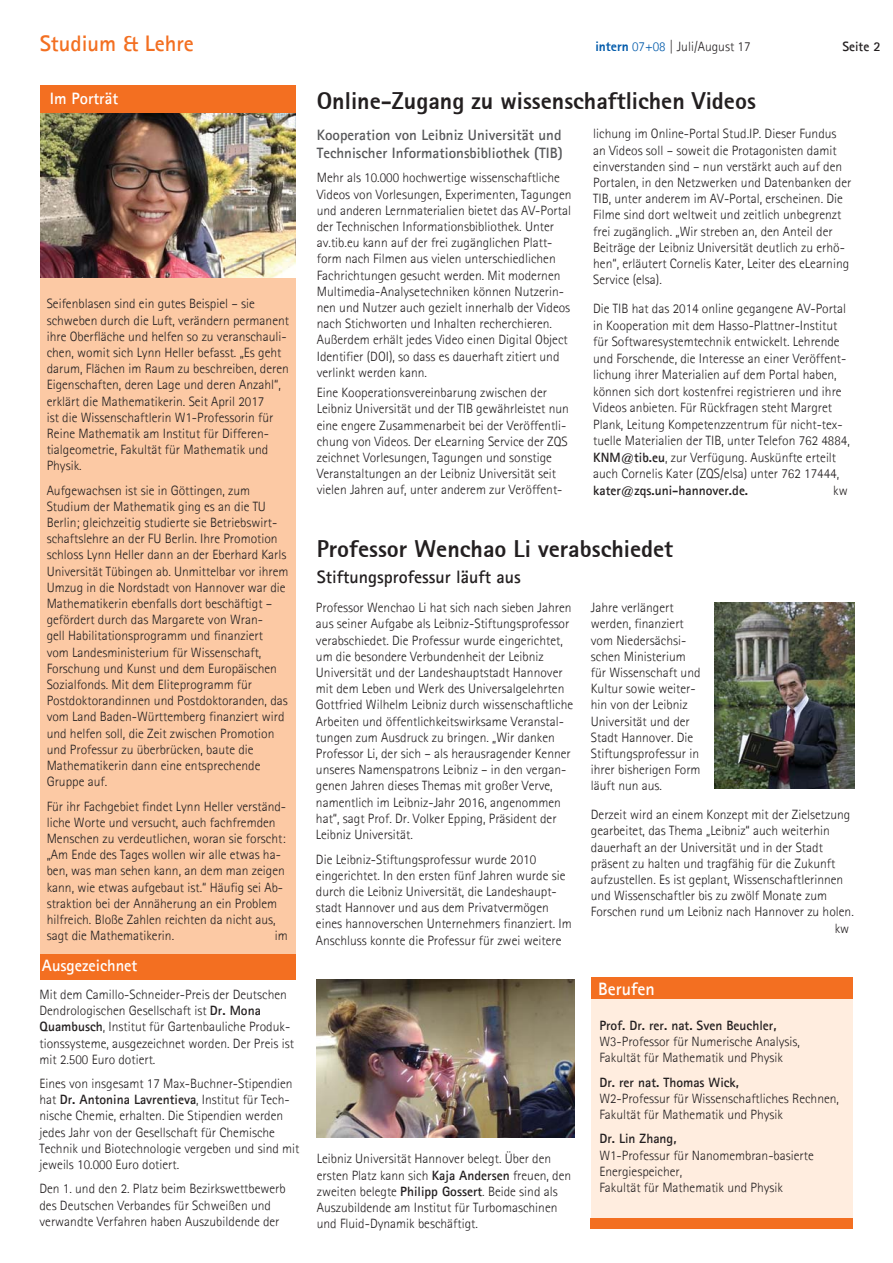
<style>
.page{position:relative;width:893px;height:1263px;background:#fff}
.page>*{position:absolute;margin:0;border:0;box-sizing:border-box;transform-origin:0 0}
.t1{font:800 24px "Agfa Rotis Sans Serif";color:#231f20}
.t2{font:700 22.5px "Agfa Rotis Sans Serif";color:#f36f21}
.t3{font:700 18px "Agfa Rotis Sans Serif";color:#231f20}
.t4{font:700 18px "Agfa Rotis Sans Serif";color:#fff}
.t5{font:700 16.5px "Agfa Rotis Sans Serif";color:#fff}
.t6{font:700 15px/18px "Agfa Rotis Sans Serif";color:#58595b}
.t7{font:300 13.5px/16.2px "Agfa Rotis Sans Serif";color:#231f20}
.t8{font:700 13.5px "Agfa Rotis Sans Serif";color:#231f20}
.s1{font-weight:800;color:#005aaa}
.s2{color:#005aaa}
.s3{font-weight:700}
</style>
<div class="page">
<div style="left:40px;top:115px;width:255px;height:841px;background:#fcc9a4"></div>
<div style="left:40px;top:85px;width:255px;height:30px;background:#f36f21"></div>
<div style="left:591px;top:977px;width:261px;height:25px;background:#f36f21"></div>
<div style="left:591px;top:999px;width:261px;height:230px;background:#ffeddf"></div>
<div style="left:40px;top:954px;width:255px;height:26px;background:#f36f21"></div>
<img style="left:40px;top:114px;width:255px;height:164px">
<div style="left:590px;top:1218px;width:262px;height:11px;background:#f36f21"></div>
<img style="left:714px;top:603px;width:140px;height:186px">
<img style="left:317px;top:980px;width:257px;height:157px">
<h2 class="t2" style="left:40px;top:29px;width:156px">Studium &amp; Lehre</h2>
<p class="t7" style="left:595px;top:38px;width:157px"><span class="s1">intern</span> <span class="s2">07+08</span> | Juli/August 17</p>
<p class="t8" style="left:842px;top:38px;width:40px">Seite 2</p>
<h1 class="t1" style="left:317px;top:86px;width:441px">Online-Zugang zu wissenschaftlichen Videos</h1>
<p class="t6" style="left:317px;top:126px;width:248px">Kooperation von Leibniz Universität und<br>Technischer Informationsbibliothek (TIB)</p>
<p class="t7" style="left:317px;top:170px;width:256px">Mehr als 10.000 hochwertige wissenschaftliche Videos von Vorlesungen, Experimenten, Tagungen und anderen Lernmaterialien bietet das AV-Portal der Technischen Informationsbibliothek. Unter av.tib.eu kann auf der frei zugänglichen Platt&shy;form nach Filmen aus vielen unterschiedlichen Fachrichtungen gesucht werden. Mit modernen Multimedia-Analysetechniken können Nutzerin&shy;nen und Nutzer auch gezielt innerhalb der Videos nach Stichworten und Inhalten recherchieren.<br>Außerdem erhält jedes Video einen Digital Object Identifier (DOI), so dass es dauerhaft zitiert und verlinkt werden kann.</p>
<p class="t7" style="left:317px;top:385px;width:254px">Eine Kooperationsvereinbarung zwischen der Leibniz Universität und der TIB gewährleistet nun eine engere Zusammenarbeit bei der Veröffentli&shy;chung von Videos. Der eLearning Service der ZQS zeichnet Vorlesungen, Tagungen und sonstige Veranstaltungen an der Leibniz Universität seit vielen Jahren auf, unter anderem zur Veröffent-</p>
<p class="t5" style="left:50px;top:88px;width:70px">Im Porträt</p>
<p class="t7" style="left:593px;top:126px;width:260px">lichung im Online-Portal Stud.IP. Dieser Fundus an Videos soll – soweit die Protagonisten damit einverstanden sind – nun verstärkt auch auf den Portalen, in den Netzwerken und Datenbanken der TIB, unter anderem im AV-Portal, erscheinen. Die Filme sind dort weltweit und zeitlich unbegrenzt frei zugänglich. „Wir streben an, den Anteil der Beiträge der Leibniz Universität deutlich zu erhö&shy;hen“, erläutert Cornelis Kater, Leiter des eLearning Service (elsa).</p>
<p class="t7" style="left:593px;top:300px;width:258px">Die TIB hat das 2014 online gegangene AV-Portal in Kooperation mit dem Hasso-Plattner-Institut für Softwaresystemtechnik entwickelt. Lehrende und Forschende, die Interesse an einer Veröffent&shy;lichung ihrer Materialien auf dem Portal haben, können sich dort kostenfrei registrieren und ihre Videos anbieten. Für Rückfragen steht Margret Plank, Leitung Kompetenzzentrum für nicht-tex&shy;tuelle Materialien der TIB, unter Telefon 762 4884, <span class="s3">KNM@tib.eu</span>, zur Verfügung. Auskünfte erteilt auch Cornelis Kater (ZQS/elsa) unter 762 17444,</p>
<p class="t8" style="left:593px;top:482px;width:157px">kater@zqs.uni-hannover.de.</p>
<p class="t7" style="left:833px;top:482px;width:16px">kw</p>
<p class="t7" style="left:47px;top:296px;width:244px">Seifenblasen sind ein gutes Beispiel – sie schweben durch die Luft, verändern permanent ihre Oberfläche und helfen so zu veranschauli&shy;chen, womit sich Lynn Heller befasst. „Es geht darum, Flächen im Raum zu beschreiben, deren Eigenschaften, deren Lage und deren Anzahl“, erklärt die Mathematikerin. Seit April 2017<br>ist die Wissenschaftlerin W1-Professorin für Reine Mathematik am Institut für Differen&shy;tialgeometrie, Fakultät für Mathematik und Physik.</p>
<p class="t7" style="left:47px;top:482px;width:243px">Aufgewachsen ist sie in Göttingen, zum Studium der Mathematik ging es an die TU Berlin; gleichzeitig studierte sie Betriebswirt&shy;schaftslehre an der FU Berlin. Ihre Promotion schloss Lynn Heller dann an der Eberhard Karls Universität Tübingen ab. Unmittelbar vor ihrem Umzug in die Nordstadt von Hannover war die Mathematikerin ebenfalls dort beschäftigt – gefördert durch das Margarete von Wran-<br>gell Habilitationsprogramm und finanziert vom Landesministerium für Wissenschaft, Forschung und Kunst und dem Europäischen Sozialfonds. Mit dem Eliteprogramm für Postdoktorandinnen und Postdoktoranden, das vom Land Baden-Württemberg finanziert wird und helfen soll, die Zeit zwischen Promotion und Professur zu überbrücken, baute die Mathematikerin dann eine entsprechende Gruppe auf.</p>
<p class="t7" style="left:47px;top:798px;width:241px">Für ihr Fachgebiet findet Lynn Heller verständ&shy;liche Worte und versucht, auch fachfremden Menschen zu verdeutlichen, woran sie forscht: „Am Ende des Tages wollen wir alle etwas ha&shy;ben, was man sehen kann, an dem man zeigen kann, wie etwas aufgebaut ist.“ Häufig sei Ab&shy;straktion bei der Annäherung an ein Problem hilfreich. Bloße Zahlen reichten da nicht aus, sagt die Mathematikerin.</p>
<h1 class="t1" style="left:317px;top:534px;width:358px">Professor Wenchao Li verabschiedet</h1>
<h3 class="t3" style="left:317px;top:565px;width:205px">Stiftungsprofessur läuft aus</h3>
<p class="t7" style="left:316px;top:599px;width:259px">Professor Wenchao Li hat sich nach sieben Jahren aus seiner Aufgabe als Leibniz-Stiftungsprofessor verabschiedet. Die Professur wurde eingerichtet, um die besondere Verbundenheit der Leibniz Universität und der Landeshauptstadt Hannover mit dem Leben und Werk des Universalgelehrten Gottfried Wilhelm Leibniz durch wissenschaftliche Arbeiten und öffentlichkeitswirksame Veranstal&shy;tungen zum Ausdruck zu bringen. „Wir danken Professor Li, der sich – als herausragender Kenner unseres Namenspatrons Leibniz – in den vergan&shy;genen Jahren dieses Themas mit großer Verve, namentlich im Leibniz-Jahr 2016, angenommen hat“, sagt Prof. Dr. Volker Epping, Präsident der Leibniz Universität.</p>
<p class="t7" style="left:316px;top:851px;width:257px">Die Leibniz-Stiftungsprofessur wurde 2010 eingerichtet. In den ersten fünf Jahren wurde sie durch die Leibniz Universität, die Landeshaupt&shy;stadt Hannover und aus dem Privatvermögen eines hannoverschen Unternehmers finanziert. Im Anschluss konnte die Professur für zwei weitere</p>
<p class="t7" style="left:591px;top:599px;width:111px">Jahre verlängert werden, finanziert vom Niedersächsi&shy;schen Ministerium für Wissenschaft und<br>Kultur sowie weiter&shy;hin von der Leibniz<br>Universität und der<br>Stadt Hannover. Die<br>Stiftungsprofessur in ihrer bisherigen Form läuft nun aus.</p>
<p class="t7" style="left:591px;top:807px;width:261px">Derzeit wird an einem Konzept mit der Zielsetzung</p>
<p class="t7" style="left:591px;top:823px;width:240px">gearbeitet, das Thema „Leibniz“ auch weiterhin</p>
<p class="t7" style="left:591px;top:839px;width:234px">dauerhaft an der Universität und in der Stadt</p>
<p class="t7" style="left:591px;top:855px;width:246px">präsent zu halten und tragfähig für die Zukunft</p>
<p class="t7" style="left:591px;top:871px;width:254px">aufzustellen. Es ist geplant, Wissenschaftlerinnen</p>
<p class="t7" style="left:591px;top:888px;width:238px">und Wissenschaftler bis zu zwölf Monate zum</p>
<p class="t7" style="left:591px;top:904px;width:264px">Forschen rund um Leibniz nach Hannover zu holen.</p>
<p class="t7" style="left:835px;top:920px;width:16px">kw</p>
<p class="t7" style="left:275px;top:927px;width:14px">im</p>
<p class="t5" style="left:42px;top:955px;width:97px">Ausgezeichnet</p>
<p class="t7" style="left:39px;top:986px;width:256px">Mit dem Camillo-Schneider-Preis der Deutschen Dendrologischen Gesellschaft ist <span class="s3">Dr. Mona Quambusch</span>, Institut für Gartenbauliche Produk&shy;tionssysteme, ausgezeichnet worden. Der Preis ist mit 2.500 Euro dotiert.</p>
<p class="t7" style="left:39px;top:1075px;width:261px">Eines von insgesamt 17 Max-Buchner-Stipendien hat <span class="s3">Dr. Antonina Lavrentieva</span>, Institut für Tech&shy;nische Chemie, erhalten. Die Stipendien werden jedes Jahr von der Gesellschaft für Chemische Technik und Biotechnologie vergeben und sind mit jeweils 10.000 Euro dotiert.</p>
<p class="t7" style="left:39px;top:1181px;width:248px">Den 1. und den 2. Platz beim Bezirkswettbewerb des Deutschen Verbandes für Schweißen und verwandte Verfahren haben Auszubildende der</p>
<p class="t7" style="left:317px;top:1151px;width:256px">Leibniz Universität Hannover belegt. Über den ersten Platz kann sich <span class="s3">Kaja Andersen</span> freuen, den zweiten belegte <span class="s3">Philipp Gossert</span>. Beide sind als Auszubildende am Institut für Turbomaschinen und Fluid-Dynamik beschäftigt.</p>
<h3 class="t4" style="left:598px;top:978px;width:58px">Berufen</h3>
<p class="t8" style="left:599px;top:1017px;width:178px">Prof. Dr. rer. nat. Sven Beuchler,</p>
<p class="t7" style="left:599px;top:1033px;width:202px">W3-Professor für Numerische Analysis,<br>Fakultät für Mathematik und Physik</p>
<p class="t8" style="left:599px;top:1074px;width:141px">Dr. rer nat. Thomas Wick,</p>
<p class="t7" style="left:599px;top:1090px;width:241px">W2-Professur für Wissenschaftliches Rechnen,<br>Fakultät für Mathematik und Physik</p>
<p class="t8" style="left:599px;top:1130px;width:79px">Dr. Lin Zhang,</p>
<p class="t7" style="left:599px;top:1147px;width:216px">W1-Professur für Nanomembran-basierte<br>Energiespeicher,<br>Fakultät für Mathematik und Physik</p>
</div>
